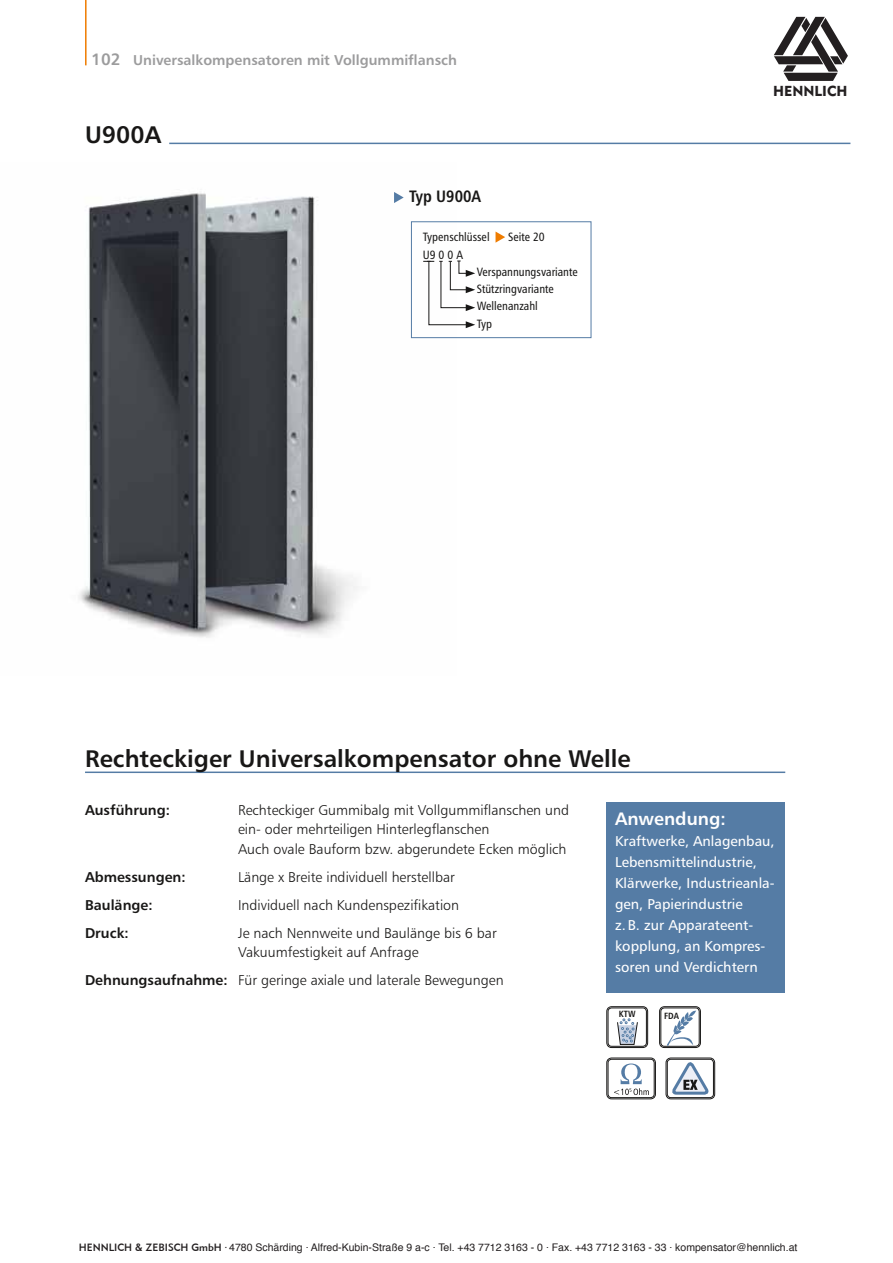
<style>
.page{position:relative;width:893px;height:1263px;background:#fff}
.page>*{position:absolute;margin:0;border:0;box-sizing:border-box;transform-origin:0 0}
.t1{font:24px "Humanist 777 BT Bold B";color:#181716}
.t2{font:18px "Humanist 777 BT Bold B";color:#fff}
.t3{font:16.5px "Humanist 777 BT Bold Condensed B";color:#181716}
.t4{font:14.25px/19.5px "Humanist 777 BT Light B";color:#181716}
.t5{font:14.25px/21px "Humanist 777 BT Roman B";color:#fff}
.t6{font:14.25px "Humanist 777 BT Bold B";color:#9c9c9d}
.t7{font:14.25px "Humanist 777 BT Bold B";color:#181716}
.t8{font:14.25px "Geometric 415 BT Black A";color:#231f20}
.t9{font:12px/17.2px "Humanist 777 BT Roman Condensed B";color:#181716}
.t10{font:10.5px "Helvetica";color:#231f20}
.t11{font:9px "Humanist 777 BT Bold Condensed B";color:#181716}
.s1{font-size:16.5px}
.s2{font-family:"Humanist 777 BT Bold B"}
.s3{font-family:"Geometric 415 BT Medium A"}
</style>
<div class="page">
<img style="left:78px;top:193px;width:378px;height:445px">
<hr style="left:169px;top:143px;width:681px;height:1px;background:#557ca5">
<div style="left:607px;top:1006px;width:41px;height:42px;border:1px solid #181716;border-radius:5px"></div>
<div style="left:608px;top:1008px;width:38px;height:38px;border:1px solid #181716;border-radius:4px"></div>
<svg style="left:616px;top:1019px;width:22px;height:26px"></svg>
<div style="left:659px;top:1006px;width:42px;height:42px;border:1px solid #181716;border-radius:5px"></div>
<div style="left:661px;top:1008px;width:38px;height:38px;border:1px solid #181716;border-radius:4px"></div>
<svg style="left:667px;top:1010px;width:30px;height:38px"></svg>
<div style="left:666px;top:1058px;width:49px;height:41px;border:1px solid #181716;border-radius:5px"></div>
<div style="left:667px;top:1059px;width:47px;height:39px;border:1px solid #181716;border-radius:4px"></div>
<svg style="left:670px;top:1062px;width:38px;height:38px"></svg>
<div style="left:607px;top:1058px;width:49px;height:41px;border:1px solid #181716;border-radius:5px"></div>
<div style="left:608px;top:1059px;width:46px;height:39px;border:1px solid #181716;border-radius:4px"></div>
<svg style="left:614px;top:1063px;width:35px;height:32px"></svg>
<hr style="left:85px;top:0;width:2px;height:65px;background:#ef7c00">
<hr style="left:85px;top:771px;width:700px;height:2px;background:#557ca5">
<div style="left:607px;top:802px;width:178px;height:190px;background:#557ca5"></div>
<svg style="left:394px;top:192px;width:10px;height:11px"></svg>
<div style="left:411px;top:221px;width:180px;height:117px;border:1px solid #557ca5"></div>
<svg style="left:496px;top:232px;width:9px;height:11px"></svg>
<svg style="left:423px;top:260px;width:52px;height:68px"></svg>
<svg style="left:774px;top:17px;width:74px;height:64px"></svg>
<p class="t6" style="left:91px;top:51px;width:367px"><span class="s1">102</span> Universalkompensatoren mit Vollgummiflansch</p>
<h1 class="t1" style="left:85px;top:120px;width:77px">U900A</h1>
<p class="t3" style="left:409px;top:186px;width:74px">Typ U900A</p>
<p class="t9" style="left:423px;top:228px;width:68px">Typenschlüssel</p>
<p class="t9" style="left:508px;top:228px;width:38px">Seite 20</p>
<p class="t9" style="left:423px;top:246px;width:42px">U9 0 0 A</p>
<p class="t9" style="left:477px;top:263px;width:103px">Verspannungsvariante<br>Stützringvariante<br>Wellenanzahl<br>Typ</p>
<p class="t8" style="left:773px;top:82px;width:76px">HENNLICH</p>
<h1 class="t1" style="left:85px;top:744px;width:547px">Rechteckiger Universalkompensator ohne Welle</h1>
<p class="t7" style="left:85px;top:801px;width:86px">Ausführung:</p>
<p class="t4" style="left:238px;top:800px;width:333px">Rechteckiger Gummibalg mit Vollgummiflanschen und ein- oder mehrteiligen Hinterlegflanschen<br>Auch ovale Bauform bzw. abgerundete Ecken möglich</p>
<p class="t7" style="left:85px;top:868px;width:102px">Abmessungen:</p>
<p class="t4" style="left:238px;top:867px;width:218px">Länge x Breite individuell herstellbar</p>
<p class="t7" style="left:85px;top:896px;width:69px">Baulänge:</p>
<p class="t4" style="left:238px;top:895px;width:223px">Individuell nach Kundenspezifikation</p>
<p class="t7" style="left:85px;top:924px;width:45px">Druck:</p>
<p class="t4" style="left:238px;top:923px;width:260px">Je nach Nennweite und Baulänge bis 6 bar<br>Vakuumfestigkeit auf Anfrage</p>
<p class="t4" style="left:85px;top:970px;width:420px"><span class="s2">Dehnungsaufnahme:</span> Für geringe axiale und laterale Bewegungen</p>
<p class="t2" style="left:615px;top:807px;width:112px">Anwendung:</p>
<p class="t5" style="left:615px;top:830px;width:161px">Kraftwerke, Anlagenbau,<br>Lebensmittelindustrie,<br>Klärwerke, Industrieanla&shy;gen, Papierindustrie<br>z.B. zur Apparateent&shy;kopplung, an Kompres&shy;soren und Verdichtern</p>
<p class="t11" style="left:619px;top:1008px;width:18px">KTW</p>
<p class="t11" style="left:664px;top:1010px;width:16px">FDA</p>
<p class="t10" style="left:79px;top:1242px;width:720px"><span class="s3">HENNLICH &amp; ZEBISCH GmbH</span> <sup>.</sup> 4780 Schärding . Alfred-Kubin-Straße 9 a-c . Tel. +43 7712 3163 - 0 . Fax. +43 7712 3163 - 33 . kompensator@hennlich.at</p>
</div>
